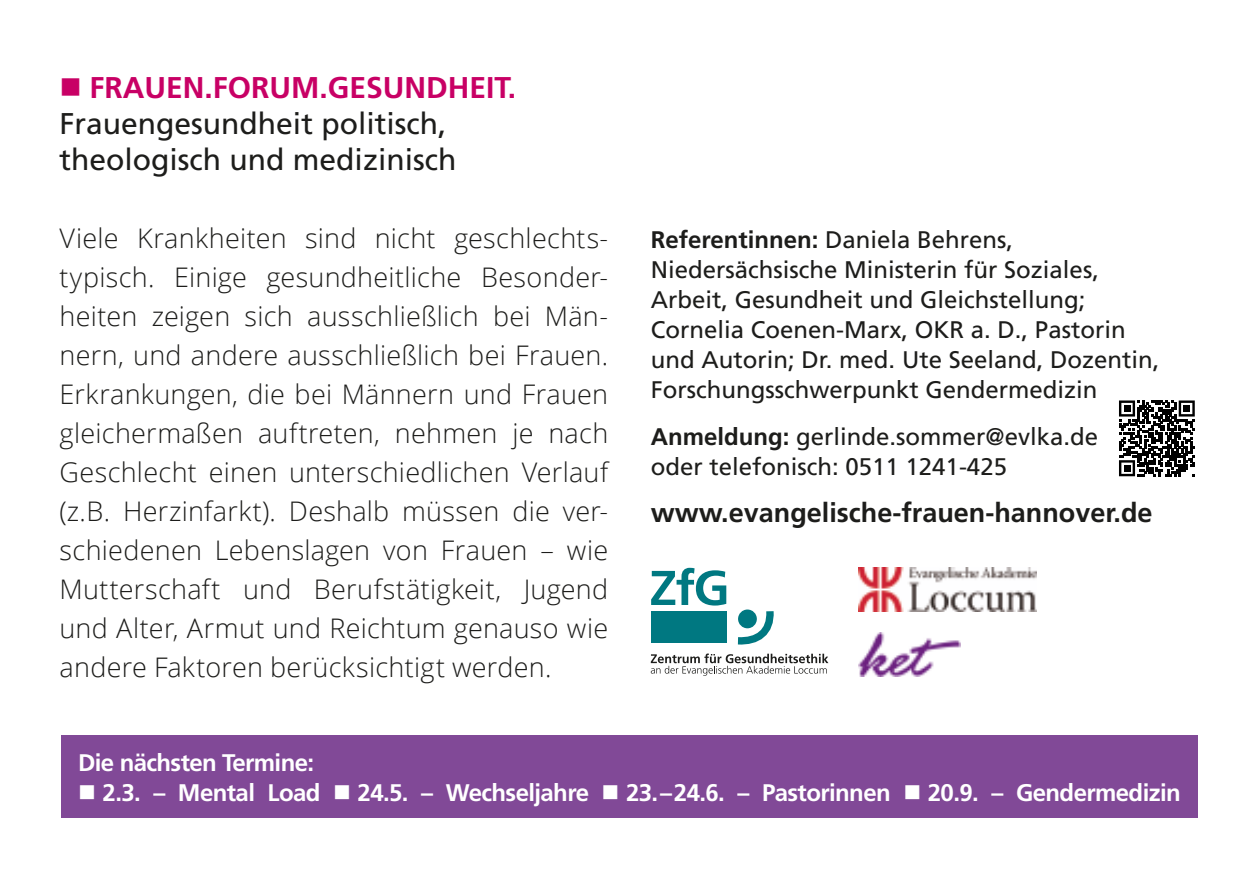
<style>
.page{position:relative;width:1259px;height:893px;background:#fff}
.page>*{position:absolute;margin:0;border:0;box-sizing:border-box;transform-origin:0 0}
.t1{font:30px/36px "Frutiger LT Com";color:#1d1d1b}
.t2{font:300 27px/39px "Open Sans";letter-spacing:.01em;color:#1d1d1b;text-align:justify}
.t3{font:700 27px "Frutiger LT Com";color:#1d1d1b}
.t4{font:24px/30px "Frutiger LT Com";color:#1d1d1b}
.t5{font:700 24px "Frutiger LT Com";letter-spacing:-.025em;color:#fff}
.s1{color:#c80065}
.s2{font-weight:700;color:#c80065}
.s3{font-weight:700}
</style>
<div class="page">
<svg style="left:651px;top:568px;width:177px;height:108px"></svg>
<img style="left:858px;top:568px;width:179px;height:43px">
<img style="left:858px;top:633px;width:102px;height:44px">
<div style="left:61px;top:736px;width:1137px;height:82px;background:#814997"></div>
<svg style="left:1119px;top:400px;width:75px;height:76px"></svg>
<div style="left:1123px;top:405px;width:7px;height:7px;background:#000"></div>
<div style="left:1183px;top:405px;width:7px;height:7px;background:#000"></div>
<div style="left:1123px;top:465px;width:7px;height:7px;background:#000"></div>
<p class="t1" style="left:60px;top:70px;width:458px"><span class="s1">■</span> <span class="s2">FRAUEN.FORUM.GESUNDHEIT.<br></span>Frauengesundheit politisch, theologisch und medizinisch</p>
<p class="t2" style="left:60px;top:218px;width:550px">Viele Krankheiten sind nicht geschlechts&shy;typisch. Einige gesundheitliche Besonder&shy;heiten zeigen sich ausschließlich bei Män&shy;nern, und andere ausschließlich bei Frauen.<br>Erkrankungen, die bei Männern und Frauen gleichermaßen auftreten, nehmen je nach Geschlecht einen unterschiedlichen Verlauf (z.B. Herzinfarkt). Deshalb müssen die ver&shy;schiedenen Lebenslagen von Frauen – wie Mutterschaft und Berufstätigkeit, Jugend und Alter, Armut und Reichtum genauso wie andere Faktoren berücksichtigt werden.</p>
<p class="t4" style="left:651px;top:225px;width:510px"><span class="s3">Referentinnen:</span> Daniela Behrens, Niedersächsische Ministerin für Soziales, Arbeit, Gesundheit und Gleichstellung; Cornelia Coenen-Marx, OKR a. D., Pastorin und Autorin; Dr. med. Ute Seeland, Dozentin, Forschungsschwerpunkt Gendermedizin</p>
<p class="t4" style="left:651px;top:422px;width:449px"><span class="s3">Anmeldung:</span> gerlinde.sommer@evlka.de oder telefonisch: 0511 1241-425</p>
<p class="t3" style="left:651px;top:497px;width:503px">www.evangelische-frauen-hannover.de</p>
<p class="t5" style="left:78px;top:748px;width:238px">Die nächsten Termine:</p>
<p class="t5" style="left:78px;top:778px;width:1104px">■ 2.3. – Mental Load ■ 24.5. – Wechseljahre ■ 23.–24.6. – Pastorinnen ■ 20.9. – Gendermedizin</p>
</div>
